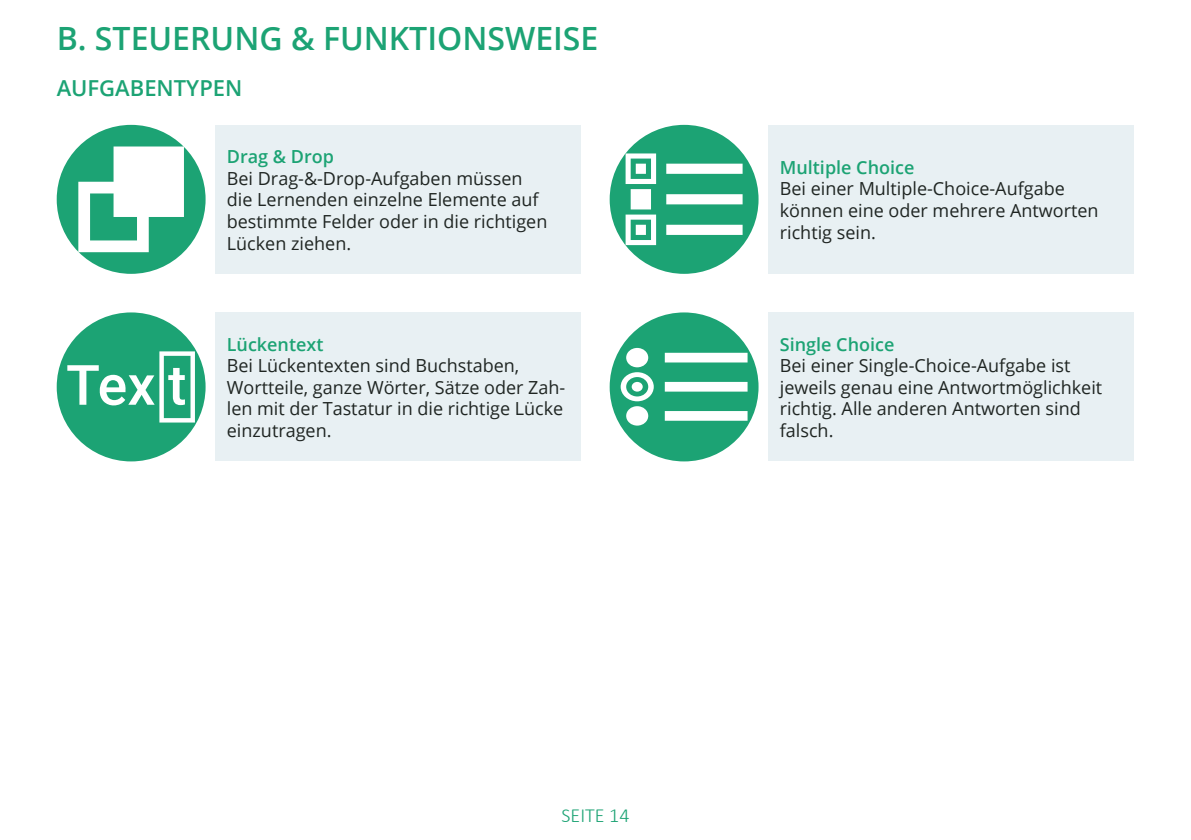
<style>
.page{position:relative;width:1191px;height:840px;background:#fff}
.page>*{position:absolute;margin:0;border:0;box-sizing:border-box;transform-origin:0 0}
.t1{font:600 32px "Open Sans";color:#1ca374}
.t2{font:600 22px "Open Sans";color:#1ca374}
.t3{font:300 20px "Calibri";color:#1ca374}
.t4{font:18px/21.6px "Open Sans";color:#1f2522}
.t5{font:600 18px "Open Sans";color:#1ca374}
</style>
<div class="page">
<div style="left:57px;top:125px;width:149px;height:149px;background:#1ca374;border-radius:50%"></div>
<svg style="left:78px;top:146px;width:106px;height:106px"></svg>
<div style="left:57px;top:312px;width:149px;height:149px;background:#1ca374;border-radius:50%"></div>
<svg style="left:67px;top:351px;width:128px;height:71px"></svg>
<div style="left:609px;top:125px;width:149px;height:149px;background:#1ca374;border-radius:50%"></div>
<svg style="left:625px;top:153px;width:117px;height:92px"></svg>
<div style="left:609px;top:312px;width:149px;height:149px;background:#1ca374;border-radius:50%"></div>
<svg style="left:620px;top:348px;width:127px;height:77px"></svg>
<div style="left:215px;top:125px;width:366px;height:149px;background:#e8f0f3"></div>
<div style="left:215px;top:312px;width:366px;height:149px;background:#e8f0f3"></div>
<div style="left:768px;top:125px;width:366px;height:149px;background:#e8f0f3"></div>
<div style="left:768px;top:312px;width:366px;height:149px;background:#e8f0f3"></div>
<h1 class="t1" style="left:57px;top:16px;width:543px">B. STEUERUNG &amp; FUNKTIONSWEISE</h1>
<p class="t2" style="left:57px;top:73px;width:187px">AUFGABENTYPEN</p>
<p class="t5" style="left:227px;top:144px;width:109px">Drag &amp; Drop</p>
<p class="t4" style="left:227px;top:167px;width:322px">Bei Drag-&amp;-Drop-Aufgaben müssen die Lernenden einzelne Elemente auf bestimmte Felder oder in die richtigen<br>Lücken ziehen.</p>
<p class="t5" style="left:227px;top:331px;width:98px">Lückentext</p>
<p class="t4" style="left:227px;top:354px;width:340px">Bei Lückentexten sind Buchstaben, Wortteile, ganze Wörter, Sätze oder Zah&shy;len mit der Tastatur in die richtige Lücke einzutragen.</p>
<p class="t3" style="left:561px;top:802px;width:69px">SEITE 14</p>
<p class="t5" style="left:780px;top:155px;width:136px">Multiple Choice</p>
<p class="t4" style="left:780px;top:177px;width:320px">Bei einer Multiple-Choice-Aufgabe können eine oder mehrere Antworten richtig sein.</p>
<p class="t5" style="left:780px;top:331px;width:116px">Single Choice</p>
<p class="t4" style="left:780px;top:354px;width:324px">Bei einer Single-Choice-Aufgabe ist jeweils genau eine Antwortmöglichkeit richtig. Alle anderen Antworten sind falsch.</p>
</div>
